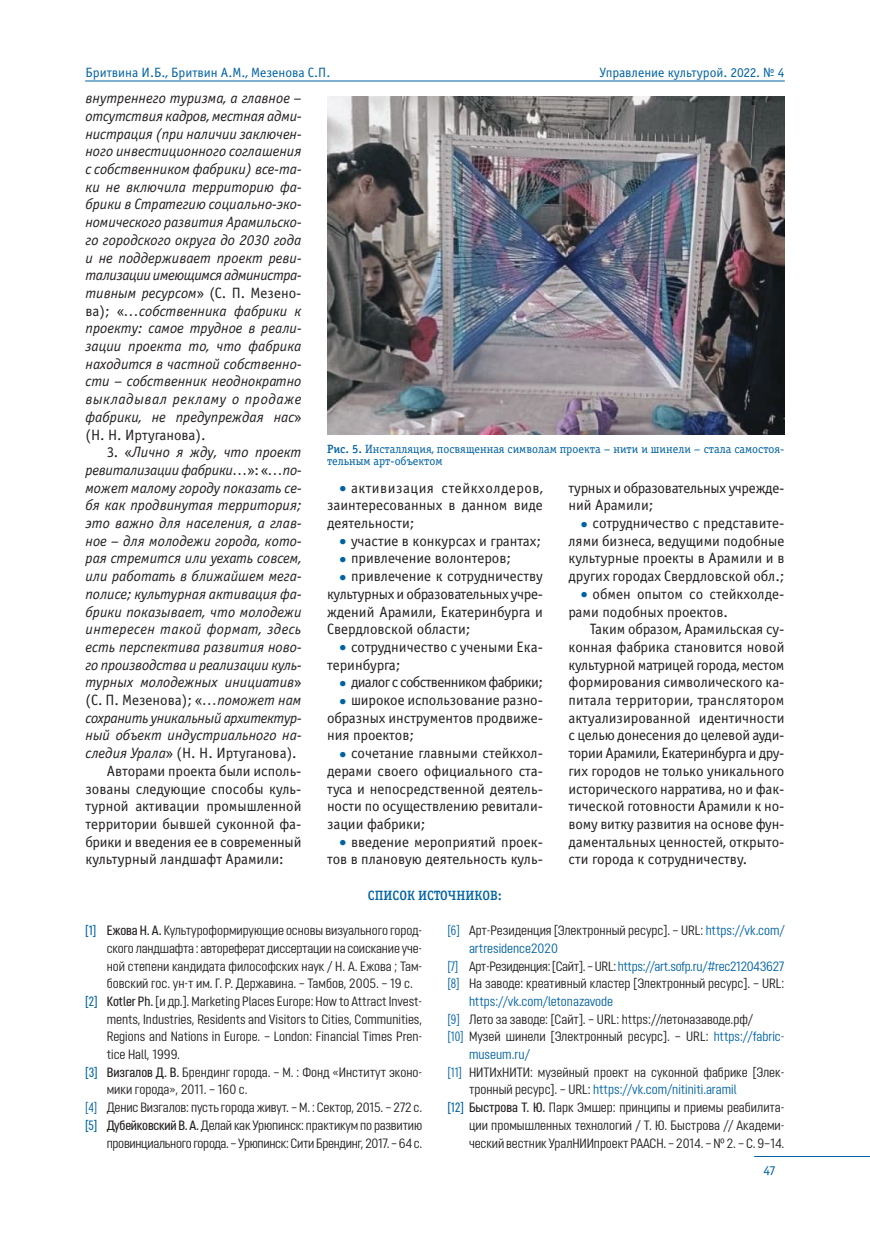
<style>
.page{position:relative;width:870px;height:1233px;background:#fff}
.page>*{position:absolute;margin:0;border:0;box-sizing:border-box;transform-origin:0 0}
.t1{font:15px/17.7px "Officina Sans Book ITC";color:#231f20;text-align:justify}
.t2{font:italic 15px/17.7px "Officina Sans Book ITC";color:#231f20;text-align:justify}
.t3{font:italic 15px "Officina Sans Book ITC";letter-spacing:-.025em;color:#231f20}
.t4{font:15px "Officina Sans Book ITC";letter-spacing:-.04em;color:#231f20}
.t5{font:italic 15px "Officina Sans Book ITC";letter-spacing:-.02em;color:#231f20}
.t6{font:italic 15px "Officina Sans Book ITC";letter-spacing:.025em;color:#231f20}
.t7{font:13.5px "Opinion Pro Condensed";color:#231f20}
.t8{font:13.5px "Opinion Pro Condensed";color:#0062a3}
.t9{font:13.5px "Officina Sans Book ITC";color:#0062a3}
.t10{font:13.5px "Opinion Pro Condensed";letter-spacing:-.02em;color:#0062a3}
.t11{font:13.5px "Opinion Pro Condensed";letter-spacing:-.02em;color:#231f20}
.t12{font:13.5px "Officina Serif Medium ITC";color:#0062a3}
.t13{font:12px/12.6px "Officina Serif Book ITC";color:#0062a3}
.s1{font-style:normal}
.s2{font-style:italic}
.s3{font-family:"Officina Serif Medium ITC"}
.s4{color:#0062a3}
.s5{font-family:"Opinion Pro";font-weight:500;font-stretch:extra-condensed;color:#0062a3}
.s6{font-weight:500}
.s7{font-family:"Opinion Pro";font-stretch:extra-condensed;color:#0062a3}
.s8{font-family:"Opinion Pro";font-stretch:extra-condensed}
.s9{color:#231f20}
</style>
<div class="page">
<hr style="left:86px;top:81px;width:698px;height:1px;background:#0062a3">
<hr style="left:754px;top:1156px;width:116px;height:1px;background:#0062a3">
<img style="left:327px;top:96px;width:457px;height:339px">
<p class="t9" style="left:599px;top:67px;width:187px">Управление культурой. 2022. № 4</p>
<p class="t9" style="left:86px;top:67px;width:246px">Бритвина И.Б., Бритвин А.М., Мезенова С.П.</p>
<p class="t2" style="left:86px;top:90px;width:217px">внутреннего туризма, а главное – отсутствия кадров, местная адми&shy;нистрация (при наличии заключен&shy;ного инвестиционного соглашения с собственником фабрики) все-та&shy;ки не включила территорию фа&shy;брики в Стратегию социально-эко&shy;номического развития Арамильско&shy;го городского округа до 2030 года и не поддерживает проект реви&shy;тализации имеющимся администра&shy;тивным ресурсом<span class="s1">» (С. П. Мезено&shy;ва); «</span>…собственника фабрики к проекту: самое трудное в реали&shy;зации проекта то, что фабрика находится в частной собственно&shy;сти – собственник неоднократно выкладывал рекламу о продаже фабрики, не предупреждая нас<span class="s1">» (Н. Н. Иртуганова).</span></p>
<p class="t2" style="left:107px;top:444px;width:196px"><span class="s1">3. «</span>Лично я жду, что проект</p>
<p class="t5" style="left:86px;top:464px;width:217px">ревитализации фабрики…<span class="s1">»: «</span>…по-</p>
<p class="t2" style="left:86px;top:480px;width:217px">может малому городу показать се-</p>
<p class="t2" style="left:86px;top:498px;width:217px">бя как продвинутая территория;</p>
<p class="t2" style="left:86px;top:515px;width:217px">это важно для населения, а глав-</p>
<p class="t2" style="left:86px;top:533px;width:217px">ное – для молодежи города, кото-</p>
<p class="t2" style="left:86px;top:551px;width:217px">рая стремится или уехать совсем,</p>
<p class="t2" style="left:86px;top:568px;width:217px">или работать в ближайшем мега-</p>
<p class="t2" style="left:86px;top:586px;width:217px">полисе; культурная активация фа-</p>
<p class="t2" style="left:86px;top:604px;width:217px">брики показывает, что молодежи</p>
<p class="t6" style="left:86px;top:623px;width:217px">интересен такой формат, здесь</p>
<p class="t2" style="left:86px;top:639px;width:217px">есть перспектива развития ново-</p>
<p class="t2" style="left:86px;top:657px;width:217px">го производства и реализации куль-</p>
<p class="t2" style="left:86px;top:675px;width:217px">турных молодежных инициатив<span class="s1">»</span></p>
<p class="t1" style="left:86px;top:692px;width:217px">(С. П. Мезенова); «<span class="s2">…поможет нам</span></p>
<p class="t3" style="left:86px;top:712px;width:217px">сохранить уникальный архитектур-</p>
<p class="t2" style="left:86px;top:728px;width:217px">ный объект индустриального на-</p>
<p class="t1" style="left:86px;top:745px;width:213px"><span class="s2">следия Урала</span>» (Н. Н. Иртуганова).</p>
<p class="t1" style="left:107px;top:763px;width:196px">Авторами проекта были исполь-</p>
<p class="t1" style="left:86px;top:781px;width:217px">зованы следующие способы куль-</p>
<p class="t1" style="left:86px;top:799px;width:217px">турной активации промышленной</p>
<p class="t1" style="left:86px;top:816px;width:217px">территории бывшей суконной фа-</p>
<p class="t1" style="left:86px;top:834px;width:217px">брики и введения ее в современный</p>
<p class="t1" style="left:86px;top:852px;width:200px">культурный ландшафт Арамили:</p>
<p class="t13" style="left:327px;top:443px;width:459px"><span class="s3">Рис. 5.</span> Инсталляция, посвященная символам проекта – нити и шинели – стала самостоя&shy;тельным арт-объектом</p>
<p class="t1" style="left:569px;top:480px;width:217px">турных и образовательных учрежде&shy;ний Арамили;</p>
<p class="t1" style="left:569px;top:515px;width:217px;text-indent:12px"><span class="s4">•</span> сотрудничество с представите&shy;лями бизнеса, ведущими подобные культурные проекты в Арамили и в других городах Свердловской обл.;</p>
<p class="t1" style="left:569px;top:586px;width:217px;text-indent:12px"><span class="s4">•</span> обмен опытом со стейкхолде&shy;рами подобных проектов.</p>
<p class="t1" style="left:569px;top:622px;width:217px;text-indent:21px">Таким образом, Арамильская су&shy;конная фабрика становится новой культурной матрицей города, местом формирования символического ка&shy;питала территории, транслятором актуализированной идентичности с целью донесения до целевой ауди&shy;тории Арамили, Екатеринбурга и дру&shy;гих городов не только уникального исторического нарратива, но и фак&shy;тической готовности Арамили к но&shy;вому витку развития на основе фун&shy;даментальных ценностей, открыто&shy;сти города к сотрудничеству.</p>
<p class="t1" style="left:327px;top:480px;width:217px;text-indent:12px"><span class="s4">•</span> активизация стейкхолдеров, заинтересованных в данном виде деятельности;</p>
<p class="t1" style="left:339px;top:533px;width:204px"><span class="s4">•</span> участие в конкурсах и грантах;</p>
<p class="t1" style="left:339px;top:551px;width:174px"><span class="s4">•</span> привлечение волонтеров;</p>
<p class="t1" style="left:327px;top:568px;width:217px;text-indent:12px"><span class="s4">•</span> привлечение к сотрудничеству культурных и образовательных учре&shy;ждений Арамили, Екатеринбурга и Свердловской области;</p>
<p class="t1" style="left:327px;top:639px;width:217px;text-indent:12px"><span class="s4">•</span> сотрудничество с учеными Ека&shy;теринбурга;</p>
<p class="t4" style="left:339px;top:676px;width:205px"><span class="s4">•</span> диалогссобственникомфабрики;</p>
<p class="t1" style="left:327px;top:692px;width:217px;text-indent:12px"><span class="s4">•</span> широкое использование разно&shy;образных инструментов продвиже&shy;ния проектов;</p>
<p class="t1" style="left:327px;top:745px;width:217px;text-indent:12px"><span class="s4">•</span> сочетание главными стейкхол&shy;дерами своего официального ста&shy;туса и непосредственной деятель&shy;ности по осуществлению ревитали&shy;зации фабрики;</p>
<p class="t1" style="left:327px;top:834px;width:217px;text-align:right"><span class="s4">•</span> введение мероприятий проек&shy;тов в плановую деятельность куль-</p>
<p class="t12" style="left:368px;top:890px;width:136px">СПИСОК ИСТОЧНИКОВ:</p>
<p class="t7" style="left:86px;top:925px;width:338px"><span class="s5">[1]</span> <span class="s6">Ежова Н. А.</span> Культуроформирующие основы визуального город-</p>
<p class="t7" style="left:107px;top:943px;width:317px">ского ландшафта : автореферат диссертации на соискание уче-</p>
<p class="t7" style="left:107px;top:960px;width:317px">ной степени кандидата философских наук / Н. А. Ежова ; Там-</p>
<p class="t7" style="left:107px;top:978px;width:308px">бовский гос. ун-т им. Г. Р. Державина. – Тамбов, 2005. – 19 c.</p>
<p class="t7" style="left:86px;top:996px;width:338px"><span class="s5">[2]</span> <span class="s6">Kotler Ph.</span> [и др.]. Marketing Places Europe: How to Attract Invest-</p>
<p class="t7" style="left:107px;top:1013px;width:317px">ments, Industries, Residents and Visitors to Cities, Communities,</p>
<p class="t7" style="left:107px;top:1031px;width:317px">Regions and Nations in Europe. – London: Financial Times Pren-</p>
<p class="t7" style="left:107px;top:1049px;width:75px">tice Hall, 1999.</p>
<p class="t7" style="left:86px;top:1067px;width:338px"><span class="s5">[3]</span> <span class="s6">Визгалов Д. В.</span> Брендинг города. – М. : Фонд «Институт эконо-</p>
<p class="t7" style="left:107px;top:1084px;width:142px">мики города», 2011. – 160 с.</p>
<p class="t7" style="left:86px;top:1102px;width:338px"><span class="s7">[4]</span> Денис Визгалов: пусть города живут. – М. : Сектор, 2015. – 272 с.</p>
<p class="t7" style="left:86px;top:1120px;width:338px"><span class="s5">[5]</span> <span class="s6">Дубейковский В. А.</span>Делай как Урюпинск: практикум по развитию</p>
<p class="t11" style="left:107px;top:1137px;width:317px">провинциального города.–Урюпинск: СитиБрендинг,2017.– 64 с.</p>
<p class="t7" style="left:448px;top:925px;width:339px"><span class="s7">[6]</span> Арт-Резиденция [Электронный ресурс]. – URL: <span class="s4">https://vk.com/</span></p>
<p class="t8" style="left:469px;top:943px;width:91px">artresidence2020</p>
<p class="t10" style="left:448px;top:960px;width:338px"><span class="s8">[7]</span> <span class="s9">Арт-Резиденция:[Сайт]. – URL:</span> https://art.sofp.ru/#rec212043627</p>
<p class="t7" style="left:448px;top:978px;width:338px"><span class="s7">[8]</span> На заводе: креативный кластер [Электронный ресурс]. – URL:</p>
<p class="t8" style="left:469px;top:996px;width:146px">https://vk.com/letonazavode</p>
<p class="t7" style="left:448px;top:1013px;width:307px"><span class="s7">[9]</span> Лето за заводе: [Сайт]. – URL: https://летоназаводе.рф/</p>
<p class="t7" style="left:448px;top:1031px;width:338px"><span class="s7">[10]</span> Музей шинели [Электронный ресурс]. – URL: <span class="s4">https://fabric-</span></p>
<p class="t8" style="left:469px;top:1049px;width:62px">museum.ru/</p>
<p class="t7" style="left:448px;top:1067px;width:338px"><span class="s7">[11]</span> НИТИxНИТИ: музейный проект на суконной фабрике [Элек-</p>
<p class="t8" style="left:469px;top:1084px;width:269px"><span class="s9">тронный ресурс]. – URL:</span> https://vk.com/nitiniti.aramil</p>
<p class="t7" style="left:448px;top:1102px;width:338px"><span class="s5">[12]</span> <span class="s6">Быстрова Т. Ю.</span> Парк Эмшер: принципы и приемы реабилита-</p>
<p class="t7" style="left:469px;top:1120px;width:317px">ции промышленных технологий / Т. Ю. Быстрова // Академи-</p>
<p class="t7" style="left:469px;top:1137px;width:317px">ческий вестник УралНИИпроект РААСН. – 2014. –№ 2. – С. 9–14.</p>
<p class="t9" style="left:764px;top:1165px;width:14px">47</p>
</div>
